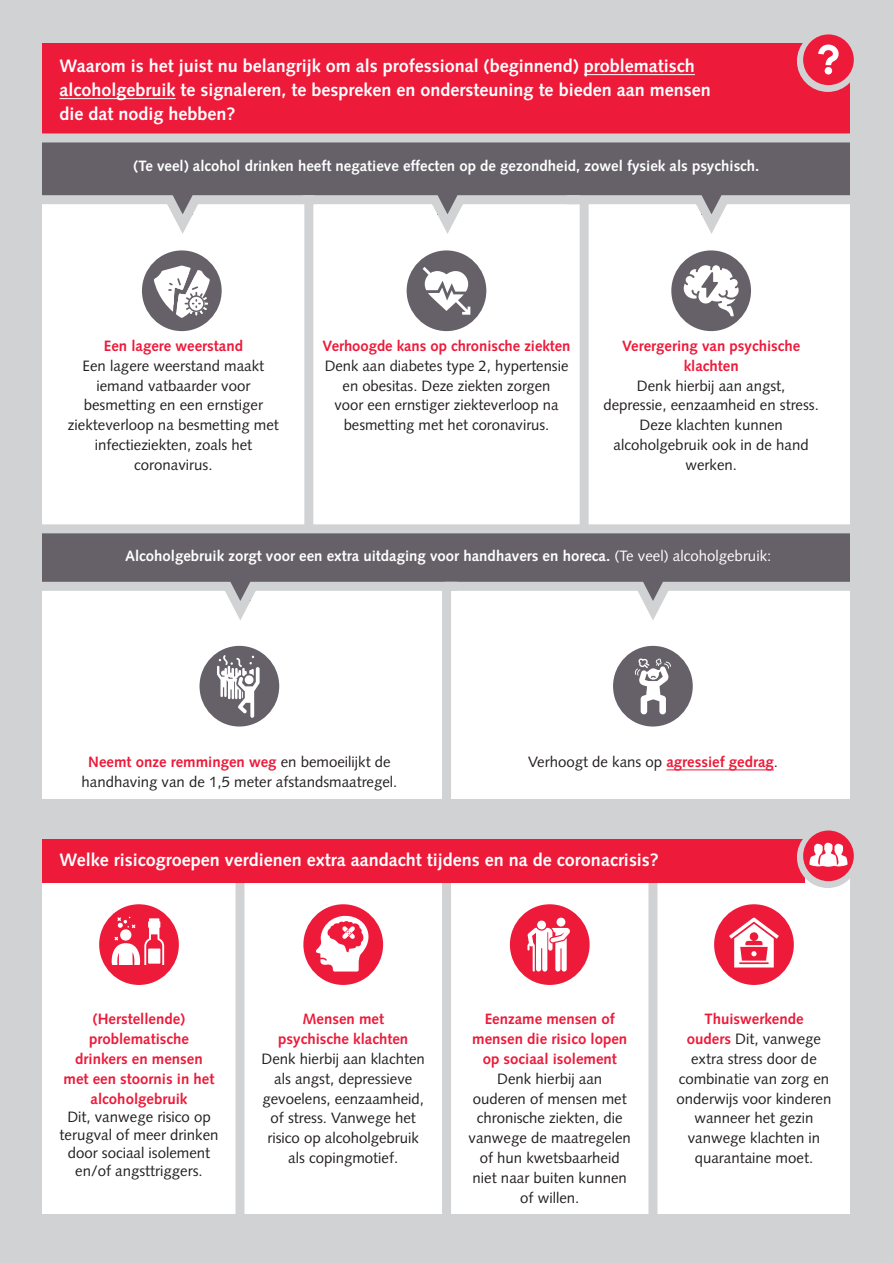
<style>
.page{position:relative;width:893px;height:1263px;background:#d1d2d4}
.page>*{position:absolute;margin:0;border:0;box-sizing:border-box;transform-origin:0 0}
.Wit_kopje_in_rode_ba{font:700 18px/24px "Syntax LT Std";color:#fff}
.Brood{font:15px/19.8px "Syntax LT Std";color:#231f20;text-align:center}
.Brood-2{font:700 15px "Syntax LT Std";color:#fff}
.Brood-3{font:700 15px/19.8px "Syntax LT Std";color:#ed1a3a;text-align:center}
.opsomming{font:15px/18px "Syntax LT Std";color:#231f20;text-align:center}
.s1{font-weight:700;color:#ed1a3a}
.s2{font-weight:400}
</style>
<div class="page">
<div style="left:43px;top:94px;width:807px;height:705px;background:#fff"></div>
<div style="left:43px;top:877px;width:807px;height:337px;background:#fff"></div>
<div style="left:235px;top:872px;width:9px;height:345px;background:#d1d2d4"></div>
<div style="left:442px;top:872px;width:9px;height:345px;background:#d1d2d4"></div>
<div style="left:648px;top:875px;width:9px;height:345px;background:#d1d2d4"></div>
<div style="left:43px;top:43px;width:807px;height:99px;background:#ed1a3a"></div>
<hr style="left:584px;top:74px;width:111px;height:1px;background:#fff">
<hr style="left:60px;top:98px;width:116px;height:1px;background:#fff">
<div style="left:797px;top:30px;width:62px;height:62px;background:#d1d2d4;border-radius:50%"></div>
<div style="left:803px;top:34px;width:51px;height:51px;background:#ed1a3a;border-radius:50%"></div>
<div style="left:43px;top:533px;width:807px;height:57px;background:#666169"></div>
<div style="left:142px;top:250px;width:80px;height:81px;background:#666169;border-radius:50%"></div>
<div style="left:43px;top:142px;width:807px;height:57px;background:#666169"></div>
<div style="left:671px;top:250px;width:80px;height:81px;background:#666169;border-radius:50%"></div>
<div style="left:407px;top:250px;width:79px;height:81px;background:#666169;border-radius:50%"></div>
<div style="left:613px;top:646px;width:80px;height:80px;background:#666169;border-radius:50%"></div>
<div style="left:200px;top:646px;width:79px;height:80px;background:#666169;border-radius:50%"></div>
<hr style="left:666px;top:770px;width:108px;height:1px;background:#ed1a3a">
<div style="left:304px;top:199px;width:9px;height:328px;background:#d1d2d4"></div>
<div style="left:580px;top:199px;width:9px;height:328px;background:#d1d2d4"></div>
<div style="left:27px;top:133px;width:849px;height:9px;background:#d1d2d4"></div>
<div style="left:27px;top:524px;width:849px;height:9px;background:#d1d2d4"></div>
<svg style="left:42px;top:191px;width:808px;height:53px"></svg>
<svg style="left:42px;top:577px;width:808px;height:53px"></svg>
<svg style="left:217px;top:655px;width:43px;height:63px"></svg>
<svg style="left:635px;top:658px;width:36px;height:56px"></svg>
<svg style="left:818px;top:45px;width:21px;height:20px"></svg>
<div style="left:825px;top:67px;width:7px;height:8px;background:#fff;border-radius:50%"></div>
<svg style="left:684px;top:265px;width:55px;height:51px"></svg>
<svg style="left:154px;top:266px;width:56px;height:52px"></svg>
<svg style="left:423px;top:267px;width:47px;height:48px"></svg>
<div style="left:99px;top:904px;width:80px;height:81px;background:#ed1a3a;border-radius:50%"></div>
<div style="left:303px;top:904px;width:80px;height:81px;background:#ed1a3a;border-radius:50%"></div>
<div style="left:510px;top:904px;width:80px;height:81px;background:#ed1a3a;border-radius:50%"></div>
<div style="left:714px;top:904px;width:80px;height:81px;background:#ed1a3a;border-radius:50%"></div>
<div style="left:556px;top:918px;width:9px;height:9px;background:#fff;border-radius:50%"></div>
<div style="left:537px;top:920px;width:9px;height:10px;background:#fff;border-radius:4px"></div>
<svg style="left:527px;top:928px;width:43px;height:43px"></svg>
<svg style="left:729px;top:918px;width:50px;height:49px"></svg>
<svg style="left:316px;top:916px;width:52px;height:55px"></svg>
<svg style="left:112px;top:917px;width:52px;height:48px"></svg>
<div style="left:43px;top:839px;width:762px;height:43px;background:#ed1a3a"></div>
<div style="left:797px;top:826px;width:62px;height:62px;background:#d1d2d4;border-radius:50%"></div>
<div style="left:803px;top:830px;width:51px;height:51px;background:#ed1a3a;border-radius:50%"></div>
<div style="left:442px;top:584px;width:9px;height:235px;background:#d1d2d4"></div>
<svg style="left:809px;top:843px;width:38px;height:24px"></svg>
<p class="Wit_kopje_in_rode_ba" style="left:60px;top:54px;width:653px">Waarom is het juist nu belangrijk om als professional (beginnend) problematisch alcoholgebruik te signaleren, te bespreken en ondersteuning te bieden aan mensen die dat nodig hebben?</p>
<p class="Brood-2" style="left:133px;top:157px;width:627px">(Te veel) alcohol drinken heeft negatieve effecten op de gezondheid, zowel fysiek als psychisch.</p>
<p class="Brood-3" style="left:104px;top:336px;width:141px">Een lagere weerstand</p>
<p class="Brood" style="left:68px;top:356px;width:212px">Een lagere weerstand maakt iemand vatbaarder voor besmetting en een ernstiger ziekteverloop na besmetting met infectieziekten, zoals het coronavirus.</p>
<p class="Brood" style="left:323px;top:336px;width:249px"><span class="s1">Verhoogde kans op chronische ziekten </span>Denk aan diabetes type 2, hypertensie en obesitas. Deze ziekten zorgen<br>voor een ernstiger ziekteverloop na besmetting met het coronavirus.</p>
<p class="Brood" style="left:603px;top:336px;width:217px"><span class="s1">Verergering van psychische klachten<br></span>Denk hierbij aan angst,<br>depressie, eenzaamheid en stress.<br>Deze klachten kunnen alcoholgebruik ook in de hand werken.</p>
<p class="Brood-2" style="left:125px;top:547px;width:648px">Alcoholgebruik zorgt voor een extra uitdaging voor handhavers en horeca. <span class="s2">(Te veel) alcoholgebruik:</span></p>
<p class="Brood" style="left:82px;top:752px;width:317px"><span class="s1">Neemt onze remmingen weg</span> en bemoeilijkt de handhaving van de 1,5 meter afstandsmaatregel.</p>
<p class="Brood" style="left:528px;top:752px;width:251px">Verhoogt de kans op <span class="s1">agressief gedrag</span>.</p>
<p class="Wit_kopje_in_rode_ba" style="left:60px;top:848px;width:601px">Welke risicogroepen verdienen extra aandacht tijdens en na de coronacrisis?</p>
<p class="Brood-3" style="left:64px;top:1009px;width:152px">(Herstellende) problematische drinkers en mensen met een stoornis in het alcoholgebruik</p>
<p class="opsomming" style="left:60px;top:1107px;width:160px">Dit, vanwege risico op terugval of meer drinken door sociaal isolement en/of angsttriggers.</p>
<p class="Brood" style="left:262px;top:1009px;width:165px"><span class="s1">Mensen met<br>psychische klachten<br></span>Denk hierbij aan klachten als angst, depressieve gevoelens, eenzaamheid, of stress. Vanwege het risico op alcoholgebruik als copingmotief.</p>
<p class="Brood" style="left:469px;top:1009px;width:164px"><span class="s1">Eenzame mensen of mensen die risico lopen op sociaal isolement<br></span>Denk hierbij aan<br>ouderen of mensen met chronische ziekten, die vanwege de maatregelen of hun kwetsbaarheid niet naar buiten kunnen of willen.</p>
<p class="Brood" style="left:676px;top:1009px;width:156px"><span class="s1">Thuiswerkende<br>ouders</span> Dit, vanwege extra stress door de combinatie van zorg en onderwijs voor kinderen wanneer het gezin vanwege klachten in quarantaine moet.</p>
</div>
